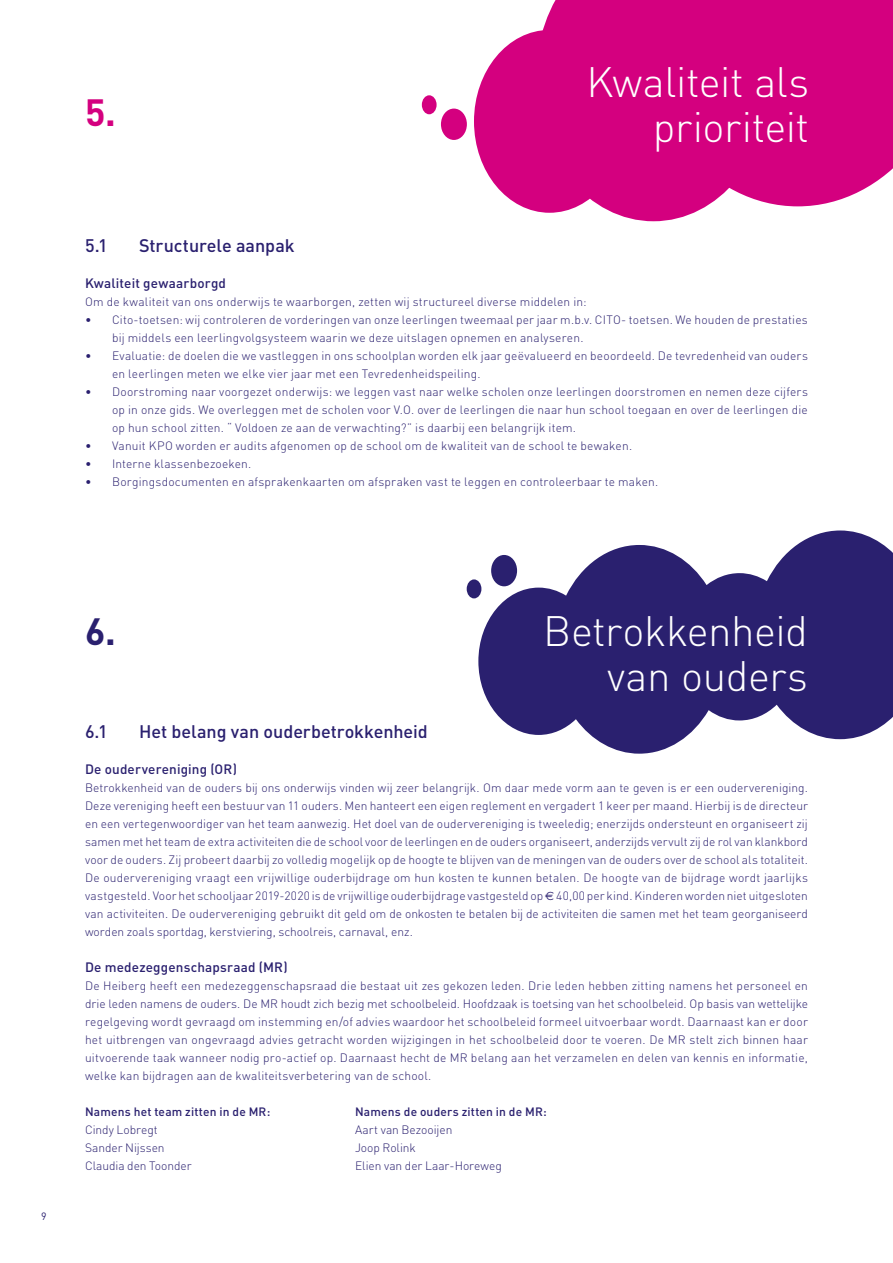
<style>
.page{position:relative;width:893px;height:1263px;background:#fff}
.page>*{position:absolute;margin:0;border:0;box-sizing:border-box;transform-origin:0 0}
.t1{font:300 42px/45px "DIN Pro";letter-spacing:-.01em;color:#fff;text-align:right}
.t2{font:700 37.5px "DIN";color:#d4007f}
.t3{font:700 37.5px "DIN";color:#2a206f}
.t4{font:500 18px "DIN Pro";letter-spacing:-.005em;color:#2a206f}
.t5{font:500 13.5px "DIN Pro";letter-spacing:.01em;color:#2a206f}
.t6{font:300 12px/18px "DIN Pro";letter-spacing:.015em;color:#2a206f;text-align:justify}
.t7{font:300 12px "DIN Pro";letter-spacing:-.005em;color:#2a206f}
.t8{font:500 12px "DIN Pro";letter-spacing:.015em;color:#2a206f}
.t9{font:10.5px "DIN";color:#2a206f}
.s1{font-family:"Euro Sans";font-weight:400}
</style>
<div class="page">
<div style="left:441px;top:109px;width:26px;height:31px;background:#d4007f;border-radius:50%"></div>
<div style="left:771px;top:0;width:122px;height:206px;background:#d4007f"></div>
<svg style="left:538px;top:0;width:233px;height:221px;background:#d71489"></svg>
<div style="left:474px;top:30px;width:151px;height:183px;background:#d4007f;border-radius:50%"></div>
<div style="left:422px;top:95px;width:15px;height:19px;background:#d4007f;border-radius:50%"></div>
<svg style="left:478px;top:530px;width:415px;height:224px;fill:#2a206f"></svg>
<div style="left:491px;top:555px;width:26px;height:31px;background:#2a206f;border-radius:50%"></div>
<div style="left:467px;top:579px;width:14px;height:19px;background:#2a206f;border-radius:50%"></div>
<h2 class="t2" style="left:85px;top:88px;width:32px">5.</h2>
<h1 class="t1" style="left:586px;top:58px;width:224px">Kwaliteit als prioriteit</h1>
<h3 class="t4" style="left:85px;top:233px;width:24px">5.1</h3>
<h3 class="t4" style="left:139px;top:233px;width:157px">Structurele aanpak</h3>
<p class="t5" style="left:85px;top:274px;width:143px">Kwaliteit gewaarborgd</p>
<p class="t6" style="left:85px;top:292px;width:503px">Om de kwaliteit van ons onderwijs te waarborgen, zetten wij structureel diverse middelen in:</p>
<p class="t6" style="left:112px;top:310px;width:697px;text-indent:-27px">• Cito-toetsen: wij controleren de vorderingen van onze leerlingen tweemaal per jaar m.b.v. CITO- toetsen. We houden de prestaties bij middels een leerlingvolgsysteem waarin we deze uitslagen opnemen en analyseren.</p>
<p class="t6" style="left:112px;top:346px;width:697px;text-indent:-27px">• Evaluatie: de doelen die we vastleggen in ons schoolplan worden elk jaar geëvalueerd en beoordeeld. De tevredenheid van ouders en leerlingen meten we elke vier jaar met een Tevredenheidspeiling.</p>
<p class="t6" style="left:112px;top:382px;width:697px;text-indent:-27px">• Doorstroming naar voorgezet onderwijs: we leggen vast naar welke scholen onze leerlingen doorstromen en nemen deze cijfers op in onze gids. We overleggen met de scholen voor V.O. over de leerlingen die naar hun school toegaan en over de leerlingen die op hun school zitten. “ Voldoen ze aan de verwachting?” is daarbij een belangrijk item.</p>
<p class="t6" style="left:85px;top:436px;width:549px">• Vanuit KPO worden er audits afgenomen op de school om de kwaliteit van de school te bewaken.</p>
<p class="t6" style="left:85px;top:454px;width:168px">• Interne klassenbezoeken.</p>
<p class="t6" style="left:85px;top:472px;width:575px">• Borgingsdocumenten en afsprakenkaarten om afspraken vast te leggen en controleerbaar te maken.</p>
<p class="t9" style="left:41px;top:1210px;width:7px">9</p>
<h2 class="t3" style="left:85px;top:606px;width:32px">6.</h2>
<h1 class="t1" style="left:543px;top:606px;width:266px">Betrokkenheid van ouders</h1>
<h3 class="t4" style="left:85px;top:719px;width:24px">6.1</h3>
<h3 class="t4" style="left:139px;top:719px;width:290px">Het belang van ouderbetrokkenheid</h3>
<p class="t5" style="left:85px;top:760px;width:153px">De oudervereniging (OR)</p>
<p class="t6" style="left:85px;top:778px;width:724px">Betrokkenheid van de ouders bij ons onderwijs vinden wij zeer belangrijk. Om daar mede vorm aan te geven is er een oudervereniging.<br>Deze vereniging heeft een bestuur van 11 ouders. Men hanteert een eigen reglement en vergadert 1 keer per maand. Hierbij is de directeur en een vertegenwoordiger van het team aanwezig. Het doel van de oudervereniging is tweeledig; enerzijds ondersteunt en organiseert zij samen met het team de extra activiteiten die de school voor de leerlingen en de ouders organiseert, anderzijds vervult zij de rol van klankbord voor de ouders. Zij probeert daarbij zo volledig mogelijk op de hoogte te blijven van de meningen van de ouders over de school als totaliteit.<br>De oudervereniging vraagt een vrijwillige ouderbijdrage om hun kosten te kunnen betalen. De hoogte van de bijdrage wordt jaarlijks vastgesteld. Voor het schooljaar 2019-2020 is de vrijwillige ouderbijdrage vastgesteld op <span class="s1">€</span> 40,00 per kind. Kinderen worden niet uitgesloten van activiteiten. De oudervereniging gebruikt dit geld om de onkosten te betalen bij de activiteiten die samen met het team georganiseerd worden zoals sportdag, kerstviering, schoolreis, carnaval, enz.</p>
<p class="t5" style="left:85px;top:958px;width:204px">De medezeggenschapsraad (MR)</p>
<p class="t6" style="left:85px;top:976px;width:724px">De Heiberg heeft een medezeggenschapsraad die bestaat uit zes gekozen leden. Drie leden hebben zitting namens het personeel en drie leden namens de ouders. De MR houdt zich bezig met schoolbeleid. Hoofdzaak is toetsing van het schoolbeleid. Op basis van wettelijke regelgeving wordt gevraagd om instemming en/of advies waardoor het schoolbeleid formeel uitvoerbaar wordt. Daarnaast kan er door het uitbrengen van ongevraagd advies getracht worden wijzigingen in het schoolbeleid door te voeren. De MR stelt zich binnen haar uitvoerende taak wanneer nodig pro-actief op. Daarnaast hecht de MR belang aan het verzamelen en delen van kennis en informatie, welke kan bijdragen aan de kwaliteitsverbetering van de school.</p>
<p class="t8" style="left:85px;top:1104px;width:187px">Namens het team zitten in de MR:</p>
<p class="t8" style="left:355px;top:1104px;width:193px">Namens de ouders zitten in de MR:</p>
<p class="t6" style="left:85px;top:1120px;width:74px">Cindy Lobregt</p>
<p class="t7" style="left:355px;top:1122px;width:99px">Aart van Bezooijen</p>
<p class="t7" style="left:85px;top:1140px;width:81px">Sander Nijssen</p>
<p class="t7" style="left:355px;top:1140px;width:62px">Joop Rolink</p>
<p class="t7" style="left:85px;top:1158px;width:108px">Claudia den Toonder</p>
<p class="t7" style="left:355px;top:1158px;width:148px">Elien van der Laar-Horeweg</p>
</div>
